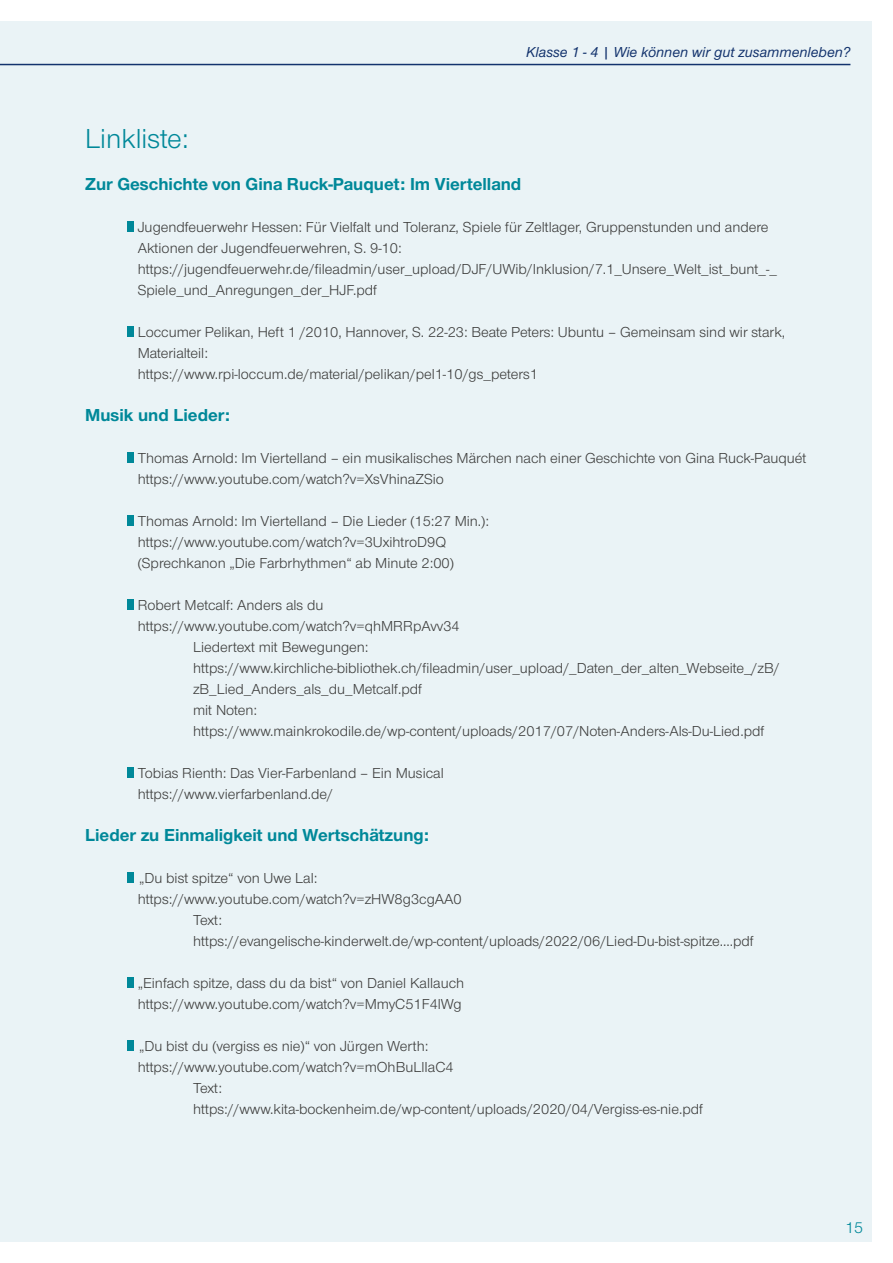
<style>
.page{position:relative;width:893px;height:1263px;background:#fff}
.page>*{position:absolute;margin:0;border:0;box-sizing:border-box;transform-origin:0 0}
.t1{font:28.5px "Nordelbica";color:#089}
.t2{font:700 18px "Nordelbica";color:#089}
.t3{font:16.5px "Nordelbica";color:#089}
.t4{font:15px/21px "Nordelbica";color:#3c3c3b}
.t5{font:italic 500 15px "Nordelbica";color:#13336d}
</style>
<div class="page">
<div style="left:0;top:21px;width:872px;height:1221px;background:#eaf3f6"></div>
<hr style="left:0;top:64px;width:850px;height:1px;background:#13336d">
<div style="left:128px;top:221px;width:6px;height:11px;background:#089"></div>
<div style="left:128px;top:326px;width:6px;height:11px;background:#089"></div>
<div style="left:128px;top:452px;width:6px;height:11px;background:#089"></div>
<div style="left:128px;top:515px;width:6px;height:11px;background:#089"></div>
<div style="left:128px;top:599px;width:6px;height:11px;background:#089"></div>
<div style="left:128px;top:767px;width:6px;height:11px;background:#089"></div>
<div style="left:128px;top:872px;width:6px;height:11px;background:#089"></div>
<div style="left:128px;top:977px;width:6px;height:11px;background:#089"></div>
<div style="left:128px;top:1040px;width:6px;height:11px;background:#089"></div>
<p class="t5" style="left:526px;top:44px;width:326px">Klasse 1 - 4 | Wie können wir gut zusammenleben?</p>
<h1 class="t1" style="left:85px;top:122px;width:105px">Linkliste:</h1>
<p class="t2" style="left:85px;top:173px;width:438px">Zur Geschichte von Gina Ruck-Pauquet: Im Viertelland</p>
<p class="t4" style="left:138px;top:217px;width:641px">Jugendfeuerwehr Hessen: Für Vielfalt und Toleranz, Spiele für Zeltlager, Gruppenstunden und andere Aktionen der Jugendfeuerwehren, S. 9-10: https://jugendfeuerwehr.de/fileadmin/user_upload/DJF/UWib/Inklusion/7.1_Unsere_Welt_ist_bunt_-_ Spiele_und_Anregungen_der_HJF.pdf</p>
<p class="t4" style="left:138px;top:322px;width:649px">Loccumer Pelikan, Heft 1 /2010, Hannover, S. 22-23: Beate Peters: Ubuntu – Gemeinsam sind wir stark,<br>Materialteil:<br>https://www.rpi-loccum.de/material/pelikan/pel1-10/gs_peters1</p>
<p class="t2" style="left:85px;top:404px;width:147px">Musik und Lieder:</p>
<p class="t4" style="left:138px;top:448px;width:670px">Thomas Arnold: Im Viertelland – ein musikalisches Märchen nach einer Geschichte von Gina Ruck-Pauquét https://www.youtube.com/watch?v=XsVhinaZSio</p>
<p class="t4" style="left:138px;top:511px;width:353px">Thomas Arnold: Im Viertelland – Die Lieder (15:27 Min.): https://www.youtube.com/watch?v=3UxihtroD9Q (Sprechkanon „Die Farbrhythmen“ ab Minute 2:00)</p>
<p class="t4" style="left:138px;top:595px;width:187px">Robert Metcalf: Anders als du</p>
<p class="t4" style="left:138px;top:616px;width:324px">https://www.youtube.com/watch?v=qhMRRpAvv34</p>
<p class="t4" style="left:193px;top:637px;width:177px">Liedertext mit Bewegungen:</p>
<p class="t4" style="left:193px;top:658px;width:588px">https://www.kirchliche-bibliothek.ch/fileadmin/user_upload/_Daten_der_alten_Webseite_/zB/</p>
<p class="t4" style="left:193px;top:679px;width:231px">zB_Lied_Anders_als_du_Metcalf.pdf</p>
<p class="t4" style="left:193px;top:700px;width:66px">mit Noten:</p>
<p class="t4" style="left:193px;top:721px;width:573px">https://www.mainkrokodile.de/wp-content/uploads/2017/07/Noten-Anders-Als-Du-Lied.pdf</p>
<p class="t4" style="left:138px;top:763px;width:308px">Tobias Rienth: Das Vier-Farbenland – Ein Musical https://www.vierfarbenland.de/</p>
<p class="t2" style="left:85px;top:824px;width:346px">Lieder zu Einmaligkeit und Wertschätzung:</p>
<p class="t4" style="left:139px;top:868px;width:180px">„Du bist spitze“ von Uwe Lal:</p>
<p class="t4" style="left:138px;top:889px;width:326px">https://www.youtube.com/watch?v=zHW8g3cgAA0</p>
<p class="t4" style="left:193px;top:910px;width:31px">Text:</p>
<p class="t4" style="left:193px;top:931px;width:562px">https://evangelische-kinderwelt.de/wp-content/uploads/2022/06/Lied-Du-bist-spitze....pdf</p>
<p class="t4" style="left:138px;top:973px;width:328px">„Einfach spitze, dass du da bist“ von Daniel Kallauch https://www.youtube.com/watch?v=MmyC51F4lWg</p>
<p class="t4" style="left:139px;top:1036px;width:291px">„Du bist du (vergiss es nie)“ von Jürgen Werth:</p>
<p class="t4" style="left:138px;top:1057px;width:317px">https://www.youtube.com/watch?v=mOhBuLlIaC4</p>
<p class="t4" style="left:193px;top:1078px;width:31px">Text:</p>
<p class="t4" style="left:193px;top:1099px;width:511px">https://www.kita-bockenheim.de/wp-content/uploads/2020/04/Vergiss-es-nie.pdf</p>
<p class="t3" style="left:845px;top:1218px;width:20px">15</p>
</div>
